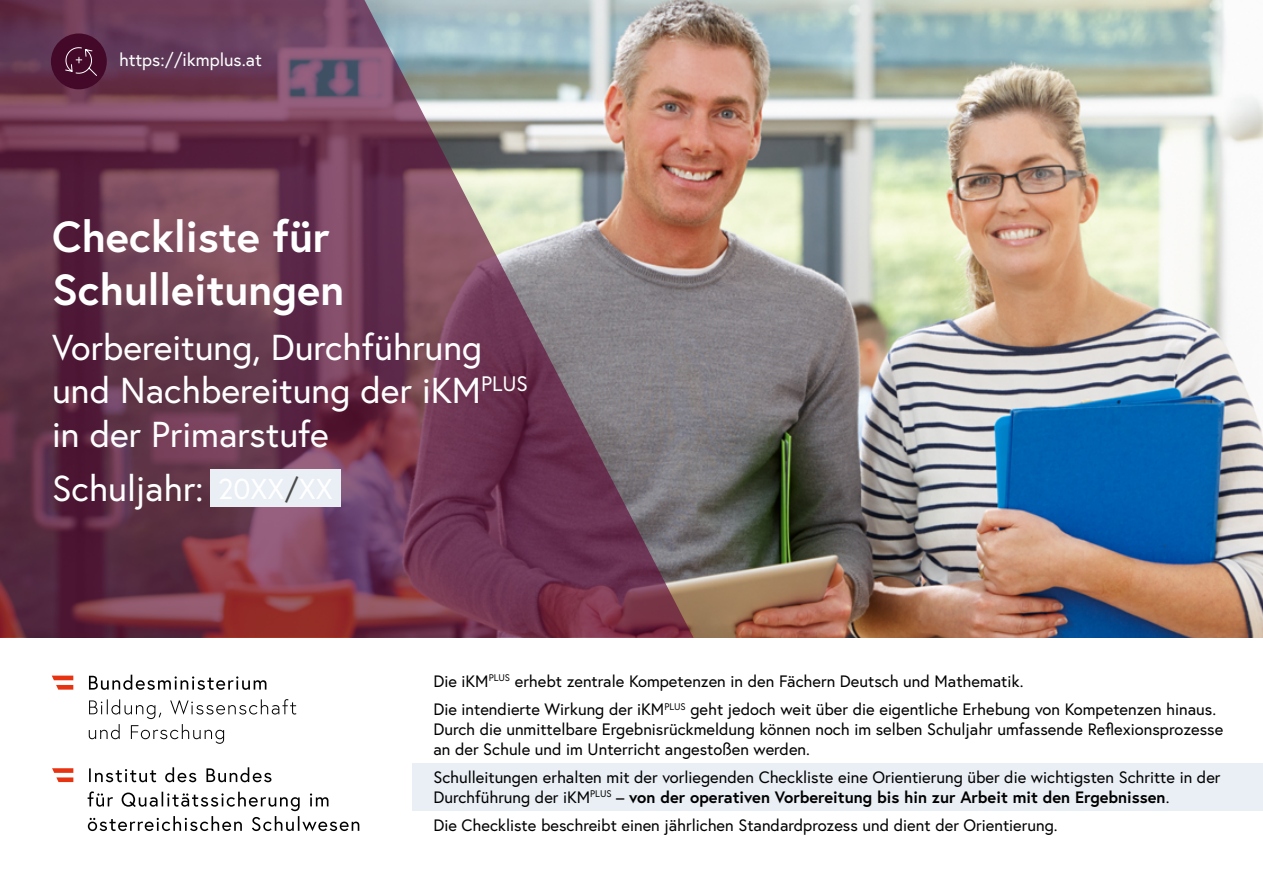
<style>
.page{position:relative;width:1263px;height:893px;background:#fff}
.page>*{position:absolute;margin:0;border:0;box-sizing:border-box;transform-origin:0 0}
.Titel1{font:700 43.5px/52.2px "Europa Austria";color:#fff}
.Titel2{font:36px/43.2px "Europa Austria";color:#fff}
.Link2{font:18px "Europa Austria";color:#fff}
.Intro{font:16.5px/19.8px "Europa Austria";color:#000}
.s1{font-weight:700}
</style>
<div class="page">
<img style="left:693px;top:0;width:570px;height:638px">
<img style="left:0;top:0;width:693px;height:638px">
<div style="left:51px;top:33px;width:56px;height:56px;background:#440829;border-radius:50%"></div>
<svg style="left:65px;top:47px;width:32px;height:29px"></svg>
<div style="left:210px;top:470px;width:131px;height:37px;background:#eaeff5"></div>
<div style="left:412px;top:763px;width:851px;height:48px;background:#eaeff5"></div>
<svg style="left:88px;top:791px;width:271px;height:40px"></svg>
<svg style="left:89px;top:767px;width:182px;height:15px"></svg>
<svg style="left:52px;top:768px;width:21px;height:14px"></svg>
<svg style="left:89px;top:699px;width:207px;height:45px"></svg>
<svg style="left:89px;top:675px;width:177px;height:15px"></svg>
<svg style="left:52px;top:676px;width:21px;height:14px"></svg>
<p class="Link2" style="left:119px;top:48px;width:144px">https://ikmplus.at</p>
<h1 class="Titel1" style="left:52px;top:210px;width:294px">Checkliste für<br>Schulleitungen</h1>
<h2 class="Titel2" style="left:52px;top:325px;width:477px">Vorbereitung, Durchführung und Nachbereitung der iKM<sup>PLUS </sup>in der Primarstufe</h2>
<h2 class="Titel2" style="left:52px;top:466px;width:153px">Schuljahr:</h2>
<p class="Intro" style="left:433px;top:671px;width:591px">Die iKM<sup>PLUS</sup> erhebt zentrale Kompetenzen in den Fächern Deutsch und Mathematik.</p>
<p class="Intro" style="left:433px;top:699px;width:791px">Die intendierte Wirkung der iKM<sup>PLUS</sup> geht jedoch weit über die eigentliche Erhebung von Kompetenzen hinaus.<br>Durch die unmittelbare Ergebnisrückmeldung können noch im selben Schuljahr umfassende Reflexionsprozesse an der Schule und im Unterricht angestoßen werden.</p>
<p class="Intro" style="left:433px;top:767px;width:789px">Schulleitungen erhalten mit der vorliegenden Checkliste eine Orientierung über die wichtigsten Schritte in der<br>Durchführung der iKM<sup>PLUS</sup> – <span class="s1">von der operativen Vorbereitung bis hin zur Arbeit mit den Ergebnissen</span>.</p>
<p class="Intro" style="left:433px;top:815px;width:626px">Die Checkliste beschreibt einen jährlichen Standardprozess und dient der Orientierung.</p>
</div>
